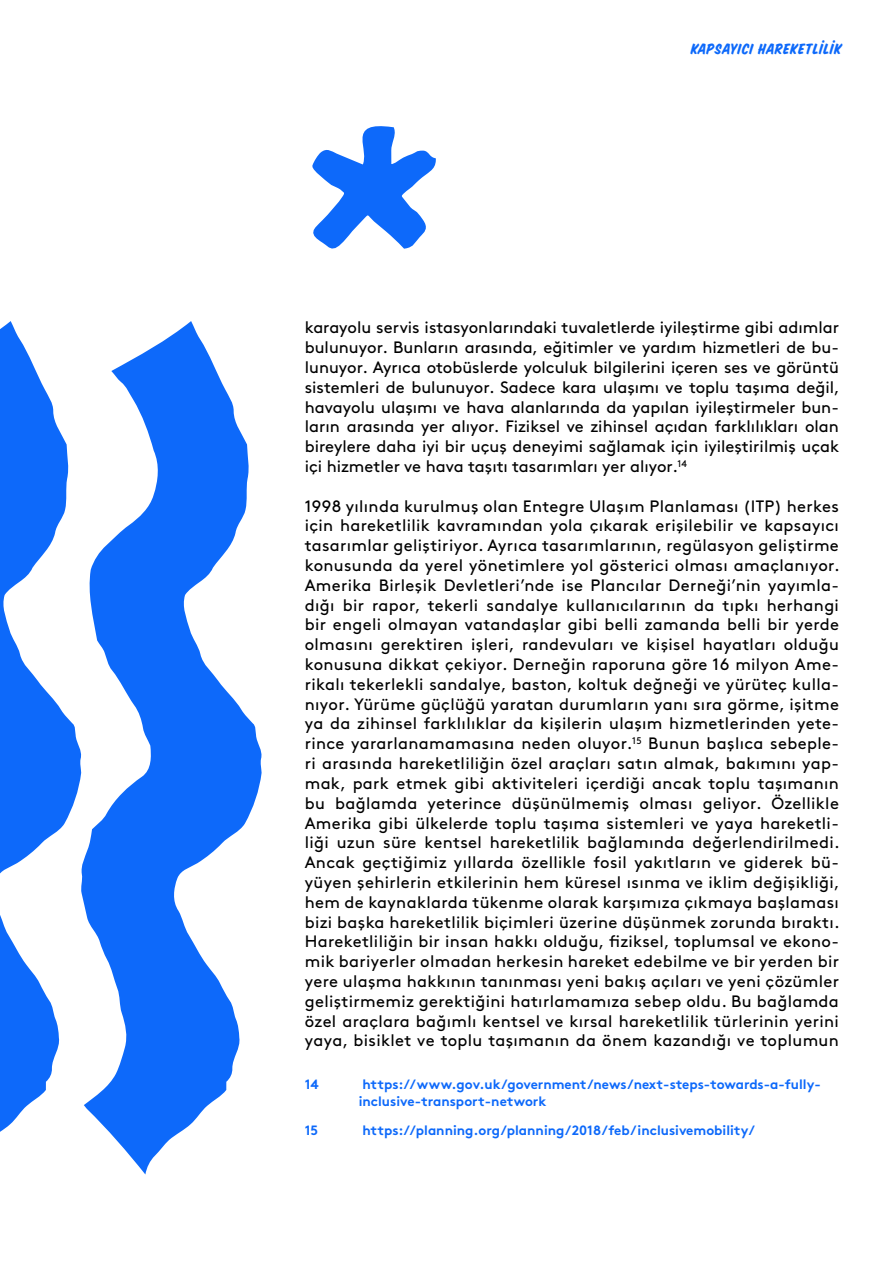
<style>
.page{position:relative;width:893px;height:1263px;background:#fff}
.page>*{position:absolute;margin:0;border:0;box-sizing:border-box;transform-origin:0 0}
.t1{font:16.5px/19.8px "Brown";color:#000;text-align:justify}
.t2{font:16.35px "House Slant";letter-spacing:.04em;color:#0d69fa}
.t3{font:700 13.5px/16.2px "Brown";color:#0d69fa}
</style>
<div class="page">
<svg style="left:83px;top:321px;width:179px;height:853px;fill:#0d69fa"></svg>
<svg style="left:0;top:321px;width:83px;height:811px"></svg>
<svg style="left:312px;top:126px;width:124px;height:123px"></svg>
<p class="t2" style="left:691px;top:39px;width:152px">KAPSAYICI HAREKETLILIK</p>
<p class="t1" style="left:305px;top:316px;width:536px">karayolu servis istasyonlarındaki tuvaletlerde iyileştirme gibi adımlar bulunuyor. Bunların arasında, eğitimler ve yardım hizmetleri de bu&shy;lunuyor. Ayrıca otobüslerde yolculuk bilgilerini içeren ses ve görüntü sistemleri de bulunuyor. Sadece kara ulaşımı ve toplu taşıma değil, havayolu ulaşımı ve hava alanlarında da yapılan iyileştirmeler bun&shy;ların arasında yer alıyor. Fiziksel ve zihinsel açıdan farklılıkları olan bireylere daha iyi bir uçuş deneyimi sağlamak için iyileştirilmiş uçak içi hizmetler ve hava taşıtı tasarımları yer alıyor.<sup>14</sup></p>
<p class="t1" style="left:305px;top:495px;width:537px">1998 yılında kurulmuş olan Entegre Ulaşım Planlaması (ITP) herkes için hareketlilik kavramından yola çıkarak erişilebilir ve kapsayıcı tasarımlar geliştiriyor. Ayrıca tasarımlarının, regülasyon geliştirme konusunda da yerel yönetimlere yol gösterici olması amaçlanıyor.<br>Amerika Birleşik Devletleri’nde ise Plancılar Derneği’nin yayımla&shy;dığı bir rapor, tekerli sandalye kullanıcılarının da tıpkı herhangi bir engeli olmayan vatandaşlar gibi belli zamanda belli bir yerde olmasını gerektiren işleri, randevuları ve kişisel hayatları olduğu konusuna dikkat çekiyor. Derneğin raporuna göre 16 milyon Ame&shy;rikalı tekerlekli sandalye, baston, koltuk değneği ve yürüteç kulla&shy;nıyor. Yürüme güçlüğü yaratan durumların yanı sıra görme, işitme ya da zihinsel farklılıklar da kişilerin ulaşım hizmetlerinden yete&shy;rince yararlanamamasına neden oluyor.<sup>15</sup> Bunun başlıca sebeple&shy;ri arasında hareketliliğin özel araçları satın almak, bakımını yap&shy;mak, park etmek gibi aktiviteleri içerdiği ancak toplu taşımanın bu bağlamda yeterince düşünülmemiş olması geliyor. Özellikle Amerika gibi ülkelerde toplu taşıma sistemleri ve yaya hareketli&shy;liği uzun süre kentsel hareketlilik bağlamında değerlendirilmedi.<br>Ancak geçtiğimiz yıllarda özellikle fosil yakıtların ve giderek bü&shy;yüyen şehirlerin etkilerinin hem küresel ısınma ve iklim değişikliği, hem de kaynaklarda tükenme olarak karşımıza çıkmaya başlaması bizi başka hareketlilik biçimleri üzerine düşünmek zorunda bıraktı.<br>Hareketliliğin bir insan hakkı olduğu, fiziksel, toplumsal ve ekono&shy;mik bariyerler olmadan herkesin hareket edebilme ve bir yerden bir yere ulaşma hakkının tanınması yeni bakış açıları ve yeni çözümler geliştirmemiz gerektiğini hatırlamamıza sebep oldu. Bu bağlamda özel araçlara bağımlı kentsel ve kırsal hareketlilik türlerinin yerini yaya, bisiklet ve toplu taşımanın da önem kazandığı ve toplumun</p>
<p class="t3" style="left:305px;top:1075px;width:16px">14</p>
<p class="t3" style="left:359px;top:1075px;width:464px">https://www.gov.uk/government/news/next-steps-towards-a-fully&shy;inclusive-transport-network</p>
<p class="t3" style="left:305px;top:1121px;width:15px">15</p>
<p class="t3" style="left:362px;top:1121px;width:394px">https://planning.org/planning/2018/feb/inclusivemobility/</p>
</div>
